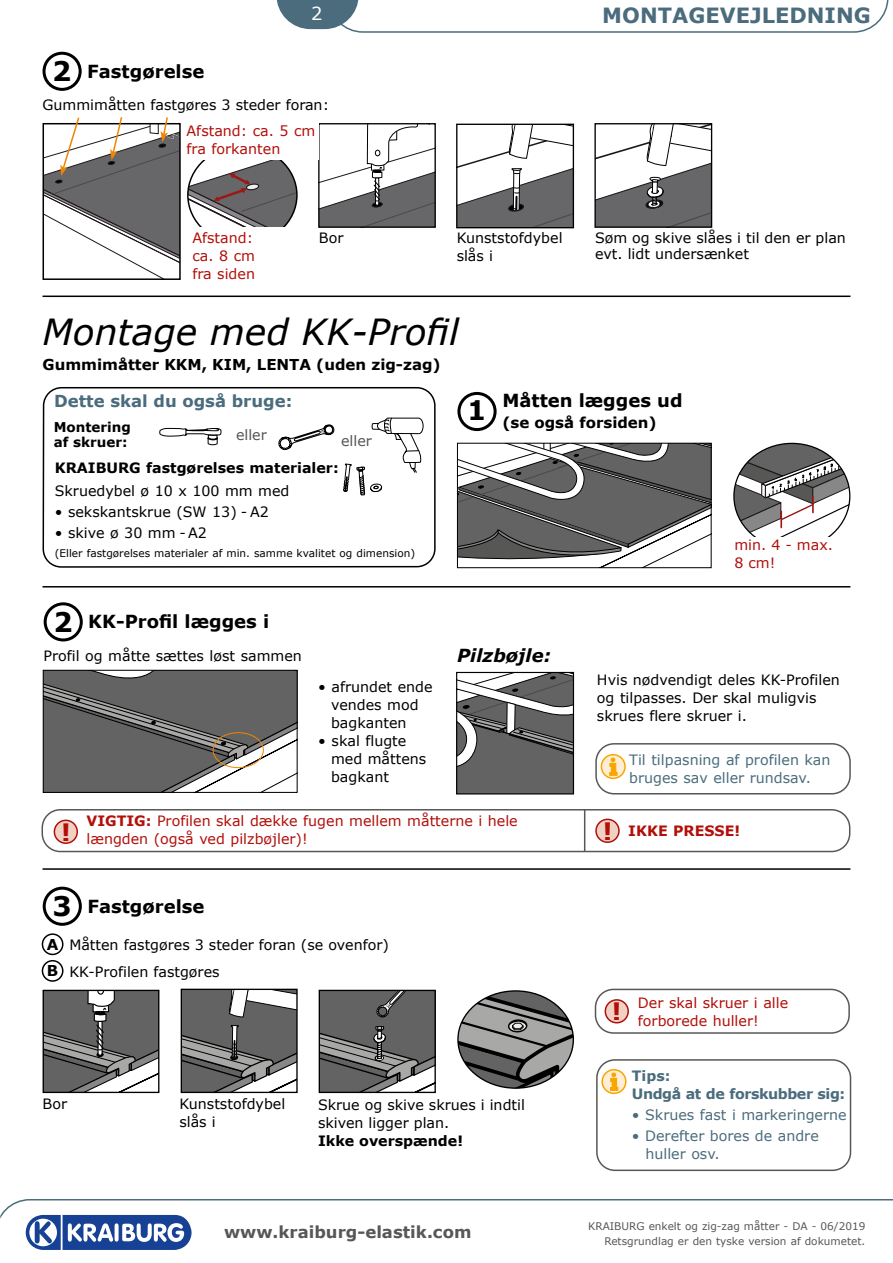
<style>
.page{position:relative;width:893px;height:1263px;background:#fff}
.page>*{position:absolute;margin:0;border:0;box-sizing:border-box;transform-origin:0 0}
.t1{font:italic 36px "Verdana";color:#000}
.t2{font:700 24px "Verdana";color:#b20f0a}
.t3{font:700 21px "Verdana";color:#4a6c7d}
.t4{font:700 18px "Verdana";color:#000}
.t5{font:italic 700 18px "Verdana";color:#000}
.t6{font:18px "Verdana";color:#fff}
.t7{font:700 16.5px "Verdana";color:#575756}
.t8{font:700 16.5px "Verdana";color:#4a6c7d}
.t9{font:700 15px "Verdana";color:#000}
.t10{font:14.25px/18px "Verdana";color:#000}
.t11{font:14.25px/18px "Verdana";color:#b20f0a}
.t12{font:14.25px/18px "Verdana";color:#4a6c7d}
.t13{font:700 14.25px "Verdana";color:#000}
.t14{font:700 14.25px/18px "Verdana";letter-spacing:-.03em;color:#4a6c7d}
.t15{font:700 14.25px "Verdana";color:#b20f0a}
.t16{font:14.25px "Verdana";color:#575756}
.t17{font:700 13.5px/15px "Verdana";color:#000}
.t18{font:10.5px "Verdana";color:#575756}
.t19{font:10.5px "Verdana";color:#000}
.s1{font-size:27px}
.s2{font-weight:700}
.s3{font-size:24px}
.s4{font-weight:700;font-size:15px}
</style>
<div class="page">
<svg style="left:276px;top:0;width:612px;height:33px"></svg>
<svg style="left:0;top:1199px;width:893px;height:20px"></svg>
<div style="left:43px;top:887px;width:39px;height:39px;border:3px solid #000;border-radius:50%"></div>
<div style="left:457px;top:392px;width:40px;height:39px;border:3px solid #000;border-radius:50%"></div>
<svg style="left:459px;top:445px;width:251px;height:121px"></svg>
<div style="left:457px;top:443px;width:255px;height:125px;border:1px solid #000"></div>
<svg style="left:734px;top:443px;width:117px;height:94px"></svg>
<div style="left:44px;top:602px;width:39px;height:39px;border:3px solid #000;border-radius:50%"></div>
<svg style="left:45px;top:672px;width:251px;height:119px;background:#767574"></svg>
<div style="left:43px;top:670px;width:255px;height:123px;border:1px solid #000"></div>
<div style="left:213px;top:732px;width:51px;height:36px;border:1px solid #ee8503;border-radius:50%"></div>
<svg style="left:458px;top:674px;width:114px;height:118px"></svg>
<div style="left:456px;top:672px;width:118px;height:122px;border:1px solid #000"></div>
<hr style="left:43px;top:586px;width:807px;height:1px;background:#000">
<hr style="left:43px;top:868px;width:807px;height:2px;background:#000">
<div style="left:43px;top:52px;width:39px;height:39px;border:3px solid #000;border-radius:50%"></div>
<div style="left:595px;top:743px;width:256px;height:51px;border:2px solid #575756;border-radius:18px"></div>
<div style="left:42px;top:809px;width:808px;height:43px;border:2px solid #575756;border-radius:18px"></div>
<div style="left:54px;top:820px;width:23px;height:23px;background:#f1d1c3;border-radius:50%"></div>
<div style="left:54px;top:819px;width:24px;height:25px;border:2px solid #b20f0a;border-radius:50%"></div>
<hr style="left:584px;top:809px;width:1px;height:42px;background:#575756">
<div style="left:596px;top:819px;width:23px;height:23px;background:#f1d1c3;border-radius:50%"></div>
<div style="left:595px;top:819px;width:25px;height:24px;border:2px solid #b20f0a;border-radius:50%"></div>
<div style="left:42px;top:933px;width:21px;height:22px;border:2px solid #000;border-radius:50%"></div>
<div style="left:42px;top:960px;width:21px;height:22px;border:2px solid #000;border-radius:50%"></div>
<svg style="left:45px;top:992px;width:112px;height:99px;background:#787777"></svg>
<div style="left:43px;top:990px;width:116px;height:103px;border:1px solid #000"></div>
<svg style="left:183px;top:991px;width:113px;height:100px"></svg>
<div style="left:181px;top:989px;width:117px;height:104px;border:1px solid #000"></div>
<svg style="left:321px;top:992px;width:113px;height:99px;background:#6e6d6d"></svg>
<div style="left:319px;top:990px;width:117px;height:103px;border:1px solid #000"></div>
<svg style="left:459px;top:991px;width:114px;height:97px"></svg>
<div style="left:595px;top:989px;width:255px;height:45px;border:2px solid #575756;border-radius:18px"></div>
<div style="left:605px;top:1000px;width:23px;height:23px;background:#f1d1c3;border-radius:50%"></div>
<div style="left:605px;top:999px;width:24px;height:24px;border:2px solid #b20f0a;border-radius:50%"></div>
<div style="left:42px;top:387px;width:394px;height:181px;border:2px solid #000;border-radius:18px"></div>
<svg style="left:278px;top:424px;width:57px;height:26px"></svg>
<svg style="left:159px;top:428px;width:63px;height:17px"></svg>
<svg style="left:343px;top:417px;width:81px;height:79px"></svg>
<svg style="left:596px;top:125px;width:114px;height:101px"></svg>
<div style="left:594px;top:123px;width:118px;height:105px;border:1px solid #000"></div>
<svg style="left:458px;top:126px;width:114px;height:100px"></svg>
<div style="left:456px;top:124px;width:118px;height:104px;border:1px solid #000"></div>
<svg style="left:320px;top:125px;width:114px;height:101px"></svg>
<div style="left:318px;top:123px;width:118px;height:105px;border:1px solid #000"></div>
<svg style="left:188px;top:160px;width:107px;height:67px"></svg>
<div style="left:185px;top:123px;width:134px;height:37px;background:#fff"></div>
<svg style="left:43px;top:117px;width:137px;height:162px"></svg>
<hr style="left:43px;top:296px;width:807px;height:1px;background:#000">
<div style="left:601px;top:755px;width:24px;height:23px;background:#ffeed5;border-radius:50%"></div>
<div style="left:601px;top:754px;width:25px;height:25px;border:2px solid #f7a600;border-radius:50%"></div>
<svg style="left:609px;top:757px;width:8px;height:19px"></svg>
<svg style="left:24px;top:1213px;width:169px;height:37px"></svg>
<div style="left:596px;top:1059px;width:255px;height:112px;border:2px solid #575756;border-radius:18px"></div>
<svg style="left:602px;top:1070px;width:24px;height:23px"></svg>
<div style="left:601px;top:1069px;width:26px;height:25px;border:2px solid #f7a600;border-radius:50%"></div>
<svg style="left:610px;top:1072px;width:8px;height:19px"></svg>
<p class="t4" style="left:52px;top:58px;width:154px"><span class="s1">2</span> Fastgørelse</p>
<p class="t6" style="left:311px;top:1px;width:13px">2</p>
<h3 class="t3" style="left:602px;top:1px;width:270px">MONTAGEVEJLEDNING</h3>
<p class="t10" style="left:43px;top:95px;width:288px">Gummimåtten fastgøres 3 steder foran:</p>
<p class="t11" style="left:187px;top:121px;width:130px">Afstand: ca. 5 cm fra forkanten</p>
<p class="t11" style="left:192px;top:228px;width:64px">Afstand: ca. 8 cm fra siden</p>
<p class="t10" style="left:319px;top:228px;width:26px">Bor</p>
<p class="t10" style="left:457px;top:229px;width:107px">Kunststofdybel slås i</p>
<p class="t10" style="left:595px;top:229px;width:252px;line-height:16.5px">Søm og skive slåes i til den er plan evt. lidt undersænket</p>
<h1 class="t1" style="left:43px;top:307px;width:418px">Montage med KK-Profil</h1>
<p class="t9" style="left:43px;top:354px;width:400px">Gummimåtter KKM, KIM, LENTA (uden zig-zag)</p>
<p class="t8" style="left:54px;top:389px;width:240px">Dette skal du også bruge:</p>
<p class="t17" style="left:54px;top:419px;width:79px">Montering af skruer:</p>
<p class="t16" style="left:236px;top:425px;width:32px">eller</p>
<p class="t16" style="left:341px;top:431px;width:32px">eller</p>
<p class="t13" style="left:55px;top:458px;width:286px">KRAIBURG fastgørelses materialer:</p>
<p class="t10" style="left:55px;top:481px;width:236px">Skruedybel ø 10 x 100 mm med</p>
<p class="t10" style="left:55px;top:502px;width:216px">• sekskantskrue (SW 13) - A2</p>
<p class="t10" style="left:55px;top:523px;width:154px">• skive ø 30 mm - A2</p>
<p class="t19" style="left:55px;top:546px;width:362px">(Eller fastgørelses materialer af min. samme kvalitet og dimension)</p>
<p class="t4" style="left:502px;top:388px;width:182px">Måtten lægges ud</p>
<p class="t9" style="left:467px;top:412px;width:191px"><sup>1</sup> (se også forsiden)</p>
<p class="t4" style="left:53px;top:609px;width:217px"><span class="s1">2</span> KK-Profil lægges i</p>
<p class="t10" style="left:44px;top:646px;width:260px">Profil og måtte sættes løst sammen</p>
<p class="t5" style="left:457px;top:643px;width:95px">Pilzbøjle:</p>
<p class="t11" style="left:734px;top:536px;width:100px">min. 4 - max.<br>8 cm!</p>
<p class="t10" style="left:331px;top:678px;width:103px;text-indent:-13px">• afrundet ende vendes mod bagkanten</p>
<p class="t10" style="left:331px;top:732px;width:97px;text-indent:-13px">• skal flugte med måttens bagkant</p>
<p class="t10" style="left:597px;top:671px;width:244px">Hvis nødvendigt deles KK-Profilen og tilpasses. Der skal muligvis skrues flere skruer i.</p>
<p class="t12" style="left:629px;top:750px;width:203px">Til tilpasning af profilen kan bruges sav eller rundsav.</p>
<p class="t11" style="left:61px;top:812px;width:458px;text-indent:25px"><span class="s2">VIGTIG:</span> Profilen skal dække fugen mellem måtterne i hele <sup>!</sup> længden (også ved pilzbøjler)!</p>
<p class="t15" style="left:603px;top:821px;width:139px"><span class="s3">!</span> IKKE PRESSE!</p>
<p class="t4" style="left:52px;top:894px;width:154px"><span class="s1">3</span> Fastgørelse</p>
<p class="t10" style="left:47px;top:931px;width:344px;line-height:26.5px"><span class="s4">A</span> Måtten fastgøres 3 steder foran (se ovenfor)<br><span class="s4">B</span> KK-Profilen fastgøres</p>
<p class="t10" style="left:43px;top:1094px;width:26px">Bor</p>
<p class="t10" style="left:179px;top:1094px;width:107px">Kunststofdybel slås i</p>
<p class="t10" style="left:318px;top:1096px;width:208px">Skrue og skive skrues i indtil skiven ligger plan.</p>
<p class="t13" style="left:318px;top:1131px;width:147px">Ikke overspænde!</p>
<h2 class="t2" style="left:612px;top:995px;width:11px">!</h2>
<p class="t11" style="left:638px;top:993px;width:152px">Der skal skruer i alle forborede huller!</p>
<p class="t14" style="left:632px;top:1066px;width:215px">Tips:<br>Undgå at de forskubber sig:</p>
<p class="t12" style="left:632px;top:1106px;width:216px">• Skrues fast i markeringerne</p>
<p class="t12" style="left:645px;top:1127px;width:175px;text-indent:-13px">• Derefter bores de andre huller osv.</p>
<p class="t18" style="left:588px;top:1219px;width:279px">KRAIBURG enkelt og zig-zag måtter - DA - 06/2019</p>
<p class="t7" style="left:224px;top:1221px;width:249px">www.kraiburg-elastik.com</p>
<p class="t18" style="left:604px;top:1234px;width:262px">Retsgrundlag er den tyske version af dokumetet.</p>
</div>
